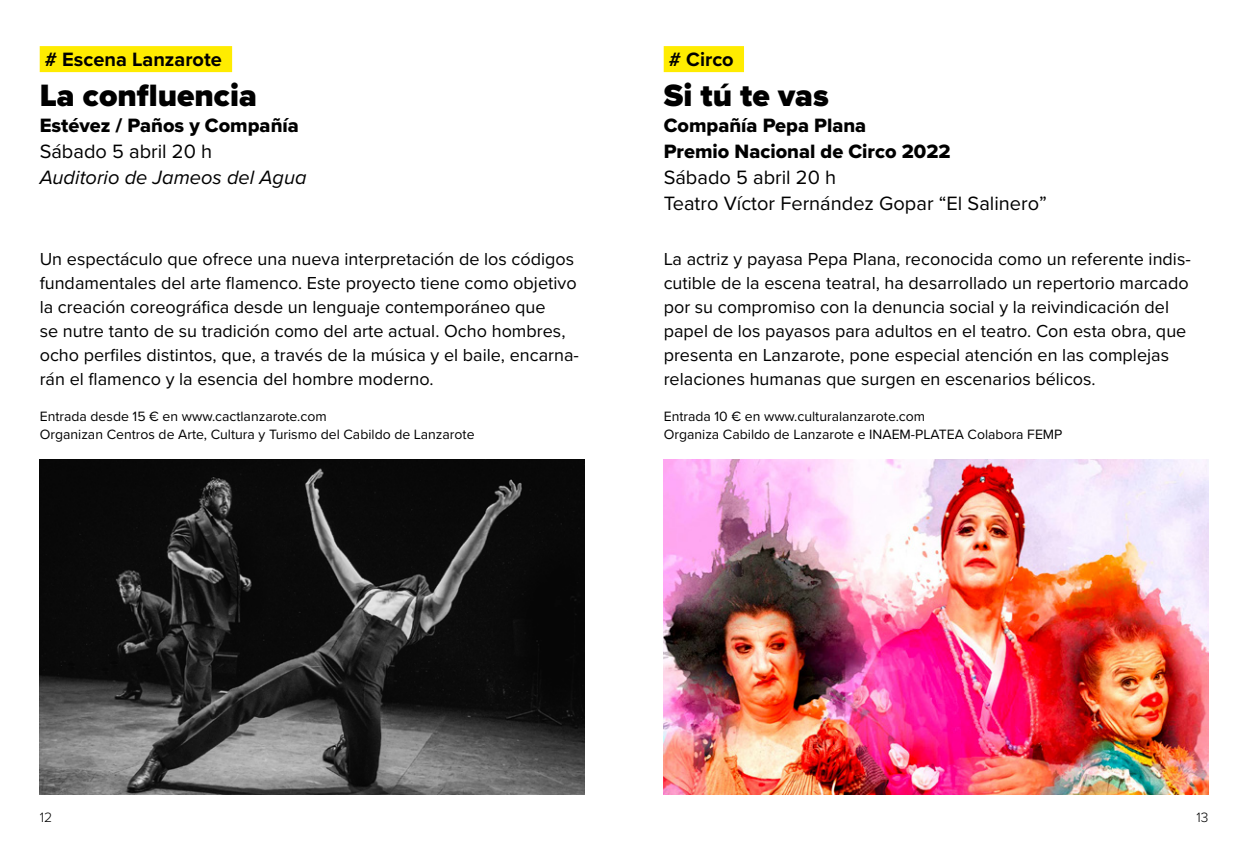
<style>
.page{position:relative;width:1248px;height:851px;background:#fff}
.page>*{position:absolute;margin:0;border:0;box-sizing:border-box;transform-origin:0 0}
.t1{font:900 32px "Proxima Nova";color:#000}
.t2{font:20px/26px "Proxima Nova";color:#000}
.t3{font:20px/26px "Proxima Nova Extrabld";color:#000}
.t4{font:italic 20px "Proxima Nova";color:#000}
.t5{font:700 20px "Proxima Nova";color:#000}
.t6{font:18px/24px "Proxima Nova";color:#000}
.t7{font:14px/18px "Proxima Nova";color:#000}
.t8{font:300 14px "Proxima Nova";color:#000}
</style>
<div class="page">
<img style="left:40px;top:460px;width:544px;height:334px">
<div style="left:40px;top:46px;width:192px;height:26px;background:#ffec00"></div>
<img style="left:663px;top:460px;width:545px;height:334px">
<div style="left:663px;top:46px;width:81px;height:26px;background:#ffec00"></div>
<p class="t5" style="left:45px;top:44px;width:178px"># Escena Lanzarote</p>
<h1 class="t1" style="left:40px;top:71px;width:219px">La confluencia</h1>
<p class="t3" style="left:40px;top:112px;width:261px">Estévez / Paños y Compañía</p>
<p class="t2" style="left:40px;top:137px;width:174px">Sábado 5 abril 20 h</p>
<p class="t4" style="left:40px;top:162px;width:268px">Auditorio de Jameos del Agua</p>
<p class="t6" style="left:40px;top:246px;width:540px">Un espectáculo que ofrece una nueva interpretación de los códigos fundamentales del arte flamenco. Este proyecto tiene como objetivo la creación coreográfica desde un lenguaje contemporáneo que<br>se nutre tanto de su tradición como del arte actual. Ocho hombres, ocho perfiles distintos, que, a través de la música y el baile, encarna&shy;rán el flamenco y la esencia del hombre moderno.</p>
<p class="t7" style="left:40px;top:406px;width:436px">Entrada desde 15 € en www.cactlanzarote.com<br>Organizan Centros de Arte, Cultura y Turismo del Cabildo de Lanzarote</p>
<p class="t5" style="left:668px;top:44px;width:66px"># Circo</p>
<h1 class="t1" style="left:663px;top:71px;width:166px">Si tú te vas</h1>
<p class="t3" style="left:663px;top:112px;width:288px">Compañía Pepa Plana<br>Premio Nacional de Circo 2022</p>
<p class="t2" style="left:663px;top:163px;width:384px">Sábado 5 abril 20 h<br>Teatro Víctor Fernández Gopar “El Salinero”</p>
<p class="t6" style="left:663px;top:246px;width:528px">La actriz y payasa Pepa Plana, reconocida como un referente indis&shy;cutible de la escena teatral, ha desarrollado un repertorio marcado por su compromiso con la denuncia social y la reivindicación del papel de los payasos para adultos en el teatro. Con esta obra, que presenta en Lanzarote, pone especial atención en las complejas relaciones humanas que surgen en escenarios bélicos.</p>
<p class="t7" style="left:663px;top:406px;width:400px">Entrada 10 € en www.culturalanzarote.com<br>Organiza Cabildo de Lanzarote e INAEM-PLATEA Colabora FEMP</p>
<p class="t8" style="left:40px;top:807px;width:14px">12</p>
<p class="t8" style="left:1196px;top:807px;width:13px">13</p>
</div>
